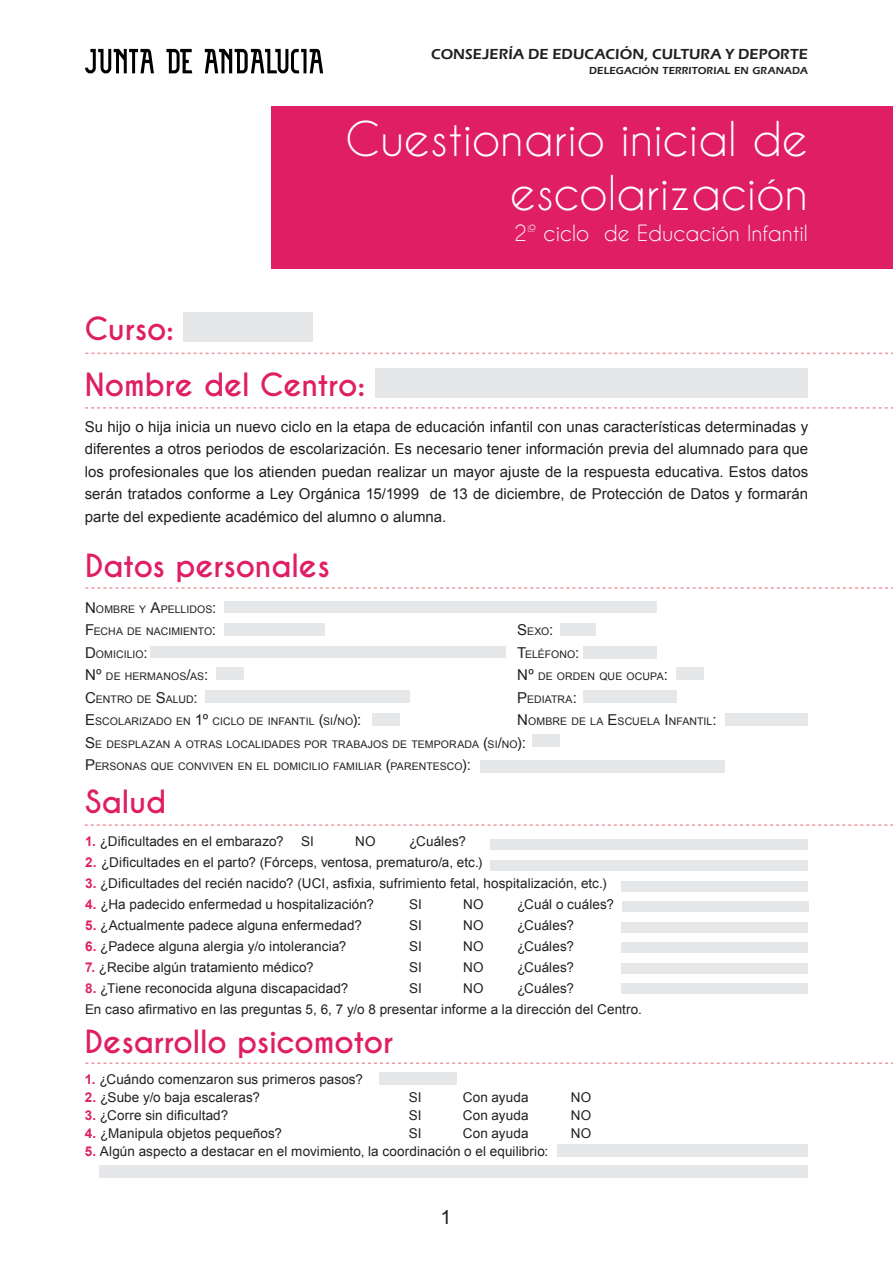
<style>
.page{position:relative;width:893px;height:1263px;background:#fff}
.page>*{position:absolute;margin:0;border:0;box-sizing:border-box;transform-origin:0 0}
.t1{font:45px/54px "Caviar Dreams";color:#fff;text-align:right}
.t2{font:700 30px "Caviar Dreams";letter-spacing:-.01em;color:#df1e64}
.t3{font:21px "Caviar Dreams";color:#fff}
.Title___3{font:19.5px "Arial";color:#231f20}
.Body_Text{font:15px/22.5px "Arial";color:#231f20;text-align:justify}
.Title___3-2{font:600 15px "Eras ITC";letter-spacing:.005em;color:#231f20}
.t4{font:13.5px "Arial";letter-spacing:.005em;color:#231f20}
.Work___1{font:10.5px "Arial";letter-spacing:.01em;color:#231f20}
.Title___3-3{font:600 10.5px "Eras ITC";color:#231f20}
.s1{font-size:15px}
.s2{font-weight:700;color:#df1e64}
</style>
<div class="page">
<div style="left:271px;top:106px;width:622px;height:162px;background:#df1e64"></div>
<svg style="left:85px;top:587px;width:808px;height:2px"></svg>
<svg style="left:85px;top:1062px;width:808px;height:2px"></svg>
<svg style="left:85px;top:824px;width:808px;height:2px"></svg>
<svg style="left:85px;top:407px;width:808px;height:2px"></svg>
<svg style="left:85px;top:353px;width:808px;height:1px"></svg>
<svg style="left:85px;top:49px;width:69px;height:24px"></svg>
<svg style="left:166px;top:49px;width:26px;height:24px"></svg>
<svg style="left:205px;top:49px;width:118px;height:24px"></svg>
<div style="left:183px;top:312px;width:130px;height:30px;background:#e6e7e8"></div>
<div style="left:375px;top:368px;width:433px;height:30px;background:#e6e7e8"></div>
<div style="left:224px;top:602px;width:433px;height:11px;background:#e6e7e8"></div>
<div style="left:151px;top:647px;width:355px;height:11px;background:#e6e7e8"></div>
<div style="left:224px;top:623px;width:101px;height:12px;background:#e6e7e8"></div>
<div style="left:216px;top:667px;width:28px;height:13px;background:#e6e7e8"></div>
<div style="left:372px;top:713px;width:28px;height:13px;background:#e6e7e8"></div>
<div style="left:533px;top:735px;width:27px;height:12px;background:#e6e7e8"></div>
<div style="left:676px;top:667px;width:28px;height:13px;background:#e6e7e8"></div>
<div style="left:583px;top:647px;width:74px;height:12px;background:#e6e7e8"></div>
<div style="left:583px;top:690px;width:93px;height:13px;background:#e6e7e8"></div>
<div style="left:725px;top:713px;width:83px;height:13px;background:#e6e7e8"></div>
<div style="left:560px;top:623px;width:35px;height:12px;background:#e6e7e8"></div>
<div style="left:205px;top:690px;width:205px;height:13px;background:#e6e7e8"></div>
<div style="left:481px;top:760px;width:244px;height:12px;background:#e6e7e8"></div>
<div style="left:490px;top:860px;width:318px;height:10px;background:#e6e7e8"></div>
<div style="left:490px;top:839px;width:318px;height:10px;background:#e6e7e8"></div>
<div style="left:99px;top:1165px;width:709px;height:13px;background:#e6e7e8"></div>
<div style="left:557px;top:1145px;width:251px;height:12px;background:#e6e7e8"></div>
<div style="left:379px;top:1072px;width:78px;height:13px;background:#e6e7e8"></div>
<div style="left:622px;top:881px;width:186px;height:11px;background:#e6e7e8"></div>
<div style="left:622px;top:901px;width:187px;height:11px;background:#e6e7e8"></div>
<div style="left:621px;top:922px;width:187px;height:10px;background:#e6e7e8"></div>
<div style="left:622px;top:942px;width:186px;height:11px;background:#e6e7e8"></div>
<div style="left:621px;top:963px;width:187px;height:10px;background:#e6e7e8"></div>
<div style="left:621px;top:984px;width:187px;height:10px;background:#e6e7e8"></div>
<p class="Title___3-2" style="left:431px;top:46px;width:378px">CONSEJERÍA DE EDUCACIÓN, CULTURA Y DEPORTE</p>
<p class="Title___3-3" style="left:589px;top:65px;width:8px">DELE</p>
<p class="Title___3-3" style="left:616px;top:65px;width:17px">GACIÓN</p>
<p class="Title___3-3" style="left:662px;top:65px;width:8px">TERRITORIAL</p>
<p class="Title___3-3" style="left:734px;top:65px;width:36px">EN GRANADA</p>
<p class="t2" style="left:84px;top:311px;width:91px">Curso:</p>
<p class="t1" style="left:345px;top:111px;width:464px">Cuestionario inicial de escolarización</p>
<p class="t3" style="left:514px;top:220px;width:295px">2º ciclo de Educación Infantil</p>
<p class="t2" style="left:85px;top:367px;width:282px">Nombre del Centro:</p>
<p class="Body_Text" style="left:85px;top:415px;width:725px">Su hijo o hija inicia un nuevo ciclo en la etapa de educación infantil con unas características determinadas y diferentes a otros periodos de escolarización. Es necesario tener información previa del alumnado para que los profesionales que los atienden puedan realizar un mayor ajuste de la respuesta educativa. Estos datos serán tratados conforme a Ley Orgánica 15/1999 de 13 de diciembre, de Protección de Datos y formarán parte del expediente académico del alumno o alumna.</p>
<p class="t2" style="left:85px;top:548px;width:246px">Datos personales</p>
<p class="Work___1" style="left:85px;top:602px;width:133px"><span class="s1">N</span>OMBRE Y <span class="s1">A</span>PELLIDOS<span class="s1">:</span></p>
<p class="Work___1" style="left:85px;top:625px;width:177px"><span class="s1">F</span>ECHA DE NACIMIENTO<span class="s1">: S</span></p>
<p class="Work___1" style="left:527px;top:625px;width:28px">EXO<span class="s1">:</span></p>
<p class="Work___1" style="left:85px;top:647px;width:111px"><span class="s1">D</span>OMICILIO<span class="s1">: T</span></p>
<p class="Work___1" style="left:525px;top:647px;width:56px">ELÉFONO<span class="s1">:</span></p>
<p class="Work___1" style="left:85px;top:670px;width:125px"><span class="s1">Nº</span> DE HERMANOS<span class="s1">/</span>AS<span class="s1">:</span></p>
<p class="Work___1" style="left:517px;top:670px;width:152px"><span class="s1">Nº</span> DE ORDEN QUE OCUPA<span class="s1">:</span></p>
<p class="Work___1" style="left:85px;top:692px;width:161px"><span class="s1">C</span>ENTRO DE <span class="s1">S</span>ALUD<span class="s1">: P</span></p>
<p class="Work___1" style="left:527px;top:692px;width:51px">EDIATRA<span class="s1">:</span></p>
<p class="Work___1" style="left:85px;top:715px;width:194px"><span class="s1">E</span>SCOLARIZADO EN <span class="s1">1º</span> CICLO DE INFAN</p>
<p class="Work___1" style="left:299px;top:715px;width:64px">TIL <span class="s1">(</span>SI<span class="s1">/</span>NO<span class="s1">):</span></p>
<p class="Work___1" style="left:517px;top:715px;width:160px"><span class="s1">N</span>OMBRE DE LA <span class="s1">E</span>SCUELA <span class="s1">I</span> NFAN</p>
<p class="Work___1" style="left:697px;top:715px;width:21px">TIL<span class="s1">:</span></p>
<p class="Work___1" style="left:85px;top:737px;width:442px"><span class="s1">S</span>E DESPLAZAN A OTRAS LOCALIDADES POR TRABAJOS DE TEMPORADA <span class="s1">(</span>SI<span class="s1">/</span>N O<span class="s1">):</span></p>
<p class="Work___1" style="left:85px;top:760px;width:387px"><span class="s1">P</span>ERSONAS QUE CONVIVEN EN EL DOMICILIO FAMILIAR <span class="s1">(</span>PARENTESCO<span class="s1">):</span></p>
<p class="t2" style="left:85px;top:783px;width:83px">Salud</p>
<p class="t4" style="left:85px;top:833px;width:200px"><span class="s2">1.</span> ¿Dificultades en el embarazo?</p>
<p class="t4" style="left:301px;top:833px;width:14px">SI</p>
<p class="t4" style="left:355px;top:833px;width:22px">NO</p>
<p class="t4" style="left:409px;top:833px;width:58px">¿Cuáles?</p>
<p class="t4" style="left:85px;top:854px;width:399px"><span class="s2">2.</span> ¿Dificultades en el parto? (Fórceps, ventosa, prematuro/a, etc.)</p>
<p class="t4" style="left:85px;top:875px;width:523px"><span class="s2">3.</span> ¿Dificultades del recién nacido? (UCI, asfixia, sufrimiento fetal, hospitalización, etc.)</p>
<p class="t4" style="left:85px;top:896px;width:291px"><span class="s2">4.</span> ¿Ha padecido enfermedad u hospitalización?</p>
<p class="t4" style="left:409px;top:896px;width:14px">SI</p>
<p class="t4" style="left:463px;top:896px;width:22px">NO</p>
<p class="t4" style="left:517px;top:896px;width:98px">¿Cuál o cuáles?</p>
<p class="t4" style="left:85px;top:917px;width:279px"><span class="s2">5.</span> ¿Actualmente padece alguna enfermedad?</p>
<p class="t4" style="left:409px;top:917px;width:14px">SI</p>
<p class="t4" style="left:463px;top:917px;width:22px">NO</p>
<p class="t4" style="left:517px;top:917px;width:58px">¿Cuáles?</p>
<p class="t4" style="left:85px;top:938px;width:263px"><span class="s2">6.</span> ¿Padece alguna alergia y/o intolerancia?</p>
<p class="t4" style="left:409px;top:938px;width:14px">SI</p>
<p class="t4" style="left:463px;top:938px;width:22px">NO</p>
<p class="t4" style="left:517px;top:938px;width:58px">¿Cuáles?</p>
<p class="t4" style="left:85px;top:959px;width:230px"><span class="s2">7.</span> ¿Recibe algún tratamiento médico?</p>
<p class="t4" style="left:409px;top:959px;width:14px">SI</p>
<p class="t4" style="left:463px;top:959px;width:22px">NO</p>
<p class="t4" style="left:517px;top:959px;width:58px">¿Cuáles?</p>
<p class="t4" style="left:85px;top:980px;width:265px"><span class="s2">8.</span> ¿Tiene reconocida alguna discapacidad?</p>
<p class="t4" style="left:409px;top:980px;width:14px">SI</p>
<p class="t4" style="left:463px;top:980px;width:22px">NO</p>
<p class="t4" style="left:517px;top:980px;width:58px">¿Cuáles?</p>
<p class="t4" style="left:85px;top:1001px;width:558px">En caso afirmativo en las preguntas 5, 6, 7 y/o 8 presentar informe a la dirección del Centro.</p>
<p class="t2" style="left:85px;top:1023px;width:310px">Desarrollo psicomotor</p>
<p class="t4" style="left:85px;top:1070px;width:280px"><span class="s2">1.</span> ¿Cuándo comenzaron sus primeros pasos?</p>
<p class="t4" style="left:85px;top:1088px;width:177px"><span class="s2">2.</span> ¿Sube y/o baja escaleras?</p>
<p class="t4" style="left:409px;top:1088px;width:14px">SI</p>
<p class="t4" style="left:463px;top:1088px;width:67px">Con ayuda</p>
<p class="t4" style="left:571px;top:1088px;width:22px">NO</p>
<p class="t4" style="left:85px;top:1106px;width:145px"><span class="s2">3.</span> ¿Corre sin dificultad?</p>
<p class="t4" style="left:409px;top:1106px;width:14px">SI</p>
<p class="t4" style="left:463px;top:1106px;width:67px">Con ayuda</p>
<p class="t4" style="left:571px;top:1106px;width:22px">NO</p>
<p class="t4" style="left:85px;top:1124px;width:199px"><span class="s2">4.</span> ¿Manipula objetos pequeños?</p>
<p class="t4" style="left:409px;top:1124px;width:14px">SI</p>
<p class="t4" style="left:463px;top:1124px;width:67px">Con ayuda</p>
<p class="t4" style="left:571px;top:1124px;width:22px">NO</p>
<p class="t4" style="left:85px;top:1142px;width:465px"><span class="s2">5.</span> Algún aspecto a destacar en el movimiento, la coordinación o el equilibrio:</p>
<p class="Title___3" style="left:440px;top:1205px;width:12px">1</p>
</div>
